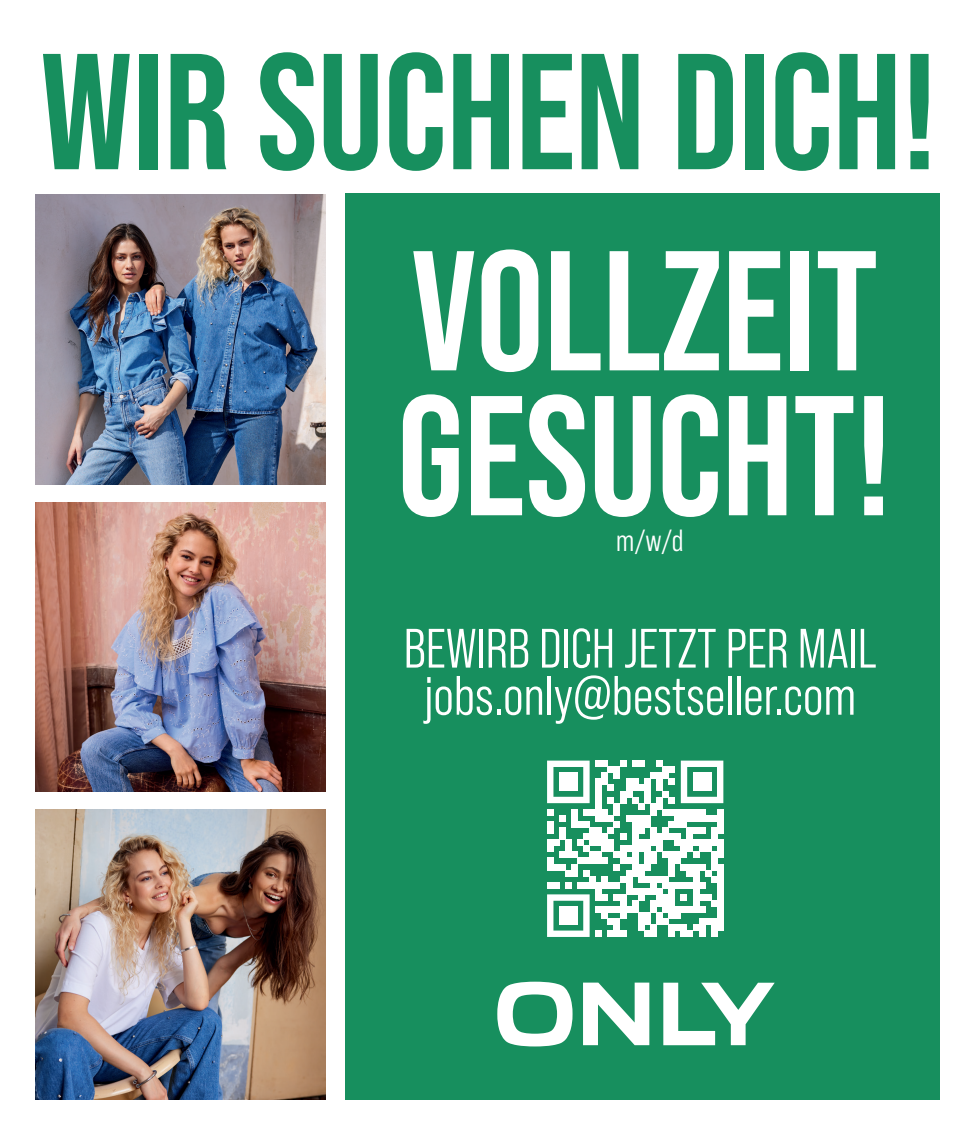
<style>
.page{position:relative;width:975px;height:1135px;background:#fff}
.page>*{position:absolute;margin:0;border:0;box-sizing:border-box;transform-origin:0 0}
.t1{font:700 170.1px/144.9px "Bebas Neue Pro";color:#fff}
.t2{font:700 164.67px "Bebas Neue Pro";color:#178f5e}
.t3{font:55.3px/47.1px "Bebas Neue Pro Middle";color:#fff;text-align:center}
.t4{font:30.62px "Bebas Neue Pro Middle";color:#fff}
</style>
<div class="page">
<div style="left:345px;top:193px;width:594px;height:906px;background:#178f5e"></div>
<img style="left:36px;top:195px;width:290px;height:289px">
<img style="left:36px;top:502px;width:290px;height:289px">
<img style="left:36px;top:809px;width:290px;height:290px">
<div style="left:668px;top:766px;width:7px;height:6px;background:#fff"></div>
<svg style="left:596px;top:760px;width:72px;height:24px"></svg>
<div style="left:668px;top:778px;width:7px;height:6px;background:#fff"></div>
<div style="left:596px;top:784px;width:6px;height:7px;background:#fff"></div>
<div style="left:608px;top:784px;width:6px;height:7px;background:#fff"></div>
<div style="left:626px;top:784px;width:6px;height:7px;background:#fff"></div>
<div style="left:632px;top:784px;width:6px;height:7px;background:#fff"></div>
<div style="left:638px;top:784px;width:6px;height:7px;background:#fff"></div>
<div style="left:644px;top:784px;width:6px;height:7px;background:#fff"></div>
<div style="left:656px;top:784px;width:6px;height:7px;background:#fff"></div>
<div style="left:668px;top:797px;width:7px;height:6px;background:#fff"></div>
<div style="left:589px;top:809px;width:7px;height:6px;background:#fff"></div>
<div style="left:668px;top:809px;width:7px;height:6px;background:#fff"></div>
<div style="left:668px;top:821px;width:7px;height:6px;background:#fff"></div>
<div style="left:589px;top:827px;width:7px;height:6px;background:#fff"></div>
<div style="left:589px;top:833px;width:7px;height:6px;background:#fff"></div>
<div style="left:668px;top:833px;width:7px;height:6px;background:#fff"></div>
<div style="left:589px;top:839px;width:7px;height:6px;background:#fff"></div>
<div style="left:589px;top:851px;width:7px;height:6px;background:#fff"></div>
<div style="left:668px;top:851px;width:7px;height:6px;background:#fff"></div>
<svg style="left:547px;top:809px;width:42px;height:54px"></svg>
<div style="left:589px;top:857px;width:7px;height:6px;background:#fff"></div>
<svg style="left:596px;top:791px;width:72px;height:72px"></svg>
<div style="left:668px;top:857px;width:7px;height:6px;background:#fff"></div>
<svg style="left:675px;top:809px;width:48px;height:54px"></svg>
<div style="left:547px;top:863px;width:6px;height:7px;background:#fff"></div>
<div style="left:553px;top:863px;width:6px;height:7px;background:#fff"></div>
<div style="left:559px;top:863px;width:6px;height:7px;background:#fff"></div>
<div style="left:571px;top:863px;width:6px;height:7px;background:#fff"></div>
<div style="left:614px;top:863px;width:6px;height:7px;background:#fff"></div>
<div style="left:632px;top:863px;width:6px;height:7px;background:#fff"></div>
<div style="left:638px;top:863px;width:6px;height:7px;background:#fff"></div>
<div style="left:644px;top:863px;width:6px;height:7px;background:#fff"></div>
<div style="left:668px;top:863px;width:7px;height:7px;background:#fff"></div>
<div style="left:681px;top:863px;width:6px;height:7px;background:#fff"></div>
<div style="left:687px;top:863px;width:6px;height:7px;background:#fff"></div>
<div style="left:693px;top:863px;width:6px;height:7px;background:#fff"></div>
<div style="left:699px;top:863px;width:6px;height:7px;background:#fff"></div>
<div style="left:711px;top:863px;width:6px;height:7px;background:#fff"></div>
<div style="left:717px;top:863px;width:6px;height:7px;background:#fff"></div>
<svg style="left:565px;top:870px;width:12px;height:6px"></svg>
<svg style="left:583px;top:870px;width:6px;height:6px"></svg>
<div style="left:668px;top:870px;width:7px;height:6px;background:#fff"></div>
<div style="left:589px;top:876px;width:7px;height:6px;background:#fff"></div>
<svg style="left:547px;top:882px;width:12px;height:6px"></svg>
<svg style="left:565px;top:882px;width:6px;height:6px"></svg>
<svg style="left:577px;top:882px;width:12px;height:6px"></svg>
<div style="left:589px;top:882px;width:7px;height:6px;background:#fff"></div>
<div style="left:668px;top:882px;width:7px;height:6px;background:#fff"></div>
<div style="left:668px;top:888px;width:7px;height:6px;background:#fff"></div>
<div style="left:668px;top:894px;width:7px;height:6px;background:#fff"></div>
<div style="left:668px;top:900px;width:7px;height:6px;background:#fff"></div>
<div style="left:668px;top:906px;width:7px;height:6px;background:#fff"></div>
<div style="left:668px;top:912px;width:7px;height:6px;background:#fff"></div>
<div style="left:668px;top:924px;width:7px;height:6px;background:#fff"></div>
<svg style="left:596px;top:870px;width:72px;height:66px"></svg>
<div style="left:668px;top:930px;width:7px;height:6px;background:#fff"></div>
<svg style="left:675px;top:870px;width:48px;height:66px"></svg>
<svg style="left:547px;top:760px;width:42px;height:43px"></svg>
<svg style="left:681px;top:760px;width:42px;height:43px"></svg>
<svg style="left:547px;top:894px;width:42px;height:42px"></svg>
<div style="left:559px;top:772px;width:18px;height:19px;background:#fff"></div>
<div style="left:693px;top:772px;width:18px;height:19px;background:#fff"></div>
<div style="left:559px;top:906px;width:18px;height:18px;background:#fff"></div>
<svg style="left:497px;top:981px;width:278px;height:65px"></svg>
<h2 class="t2" style="left:41px;top:18px;width:898px">WIR SUCHEN DICH!</h2>
<h1 class="t1" style="left:397px;top:237px;width:496px">VOLLZEIT<br>GESUCHT!</h1>
<p class="t4" style="left:616px;top:523px;width:69px">m/w/d</p>
<p class="t3" style="left:404px;top:624px;width:474px">BEWIRB DICH JETZT PER MAIL jobs.only@bestseller.com</p>
</div>
